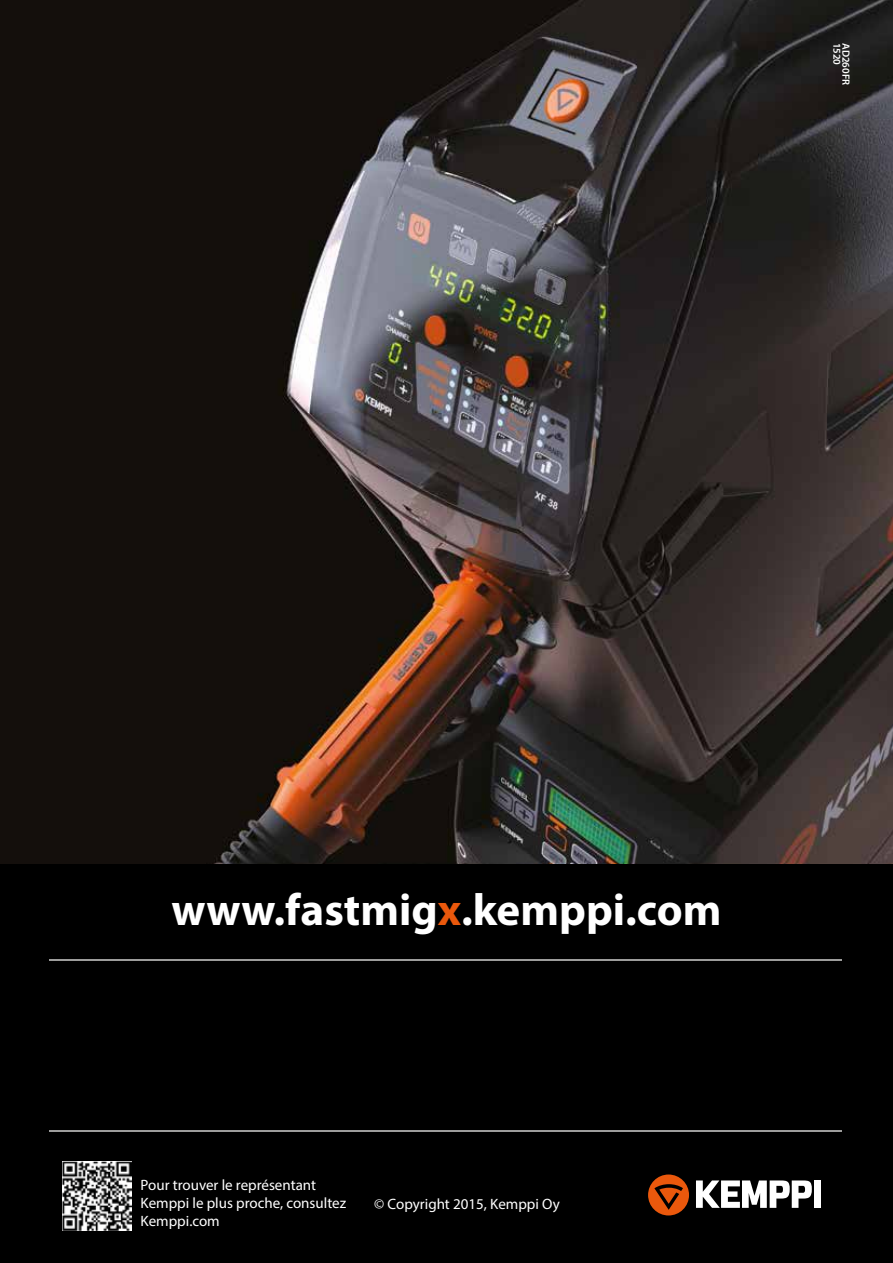
<style>
.page{position:relative;width:893px;height:1263px;background:#000}
.page>*{position:absolute;margin:0;border:0;box-sizing:border-box;transform-origin:0 0}
.t1{font:700 45px "Myriad Pro";color:#fff}
.t2{font:15px/18px "Myriad Pro";color:#fff}
.t3{font:600 10.5px "Myriad Pro";color:#fff}
.s1{color:#ea580c}
</style>
<div class="page">
<img style="left:0;top:0;width:893px;height:863px">
<div style="left:814px;top:1180px;width:7px;height:28px;background:#fff"></div>
<svg style="left:696px;top:1180px;width:116px;height:28px"></svg>
<svg style="left:648px;top:1174px;width:41px;height:41px"></svg>
<hr style="left:50px;top:1130px;width:792px;height:2px;background:#9d9d9c">
<hr style="left:50px;top:959px;width:792px;height:2px;background:#9d9d9c">
<img style="left:62px;top:1161px;width:69px;height:69px">
<p class="t3" style="left:844px;top:43px;width:24px;rotate:90deg">1520</p>
<p class="t3" style="left:853px;top:43px;width:44px;rotate:90deg">AD260FR</p>
<h1 class="t1" style="left:172px;top:881px;width:551px">www.fastmig<span class="s1">x</span>.kemppi.com</h1>
<p class="t2" style="left:141px;top:1176px;width:207px">Pour trouver le représentant<br>Kemppi le plus proche, consultez<br>Kemppi.com</p>
<p class="t2" style="left:374px;top:1194px;width:187px">© Copyright 2015, Kemppi Oy</p>
</div>
